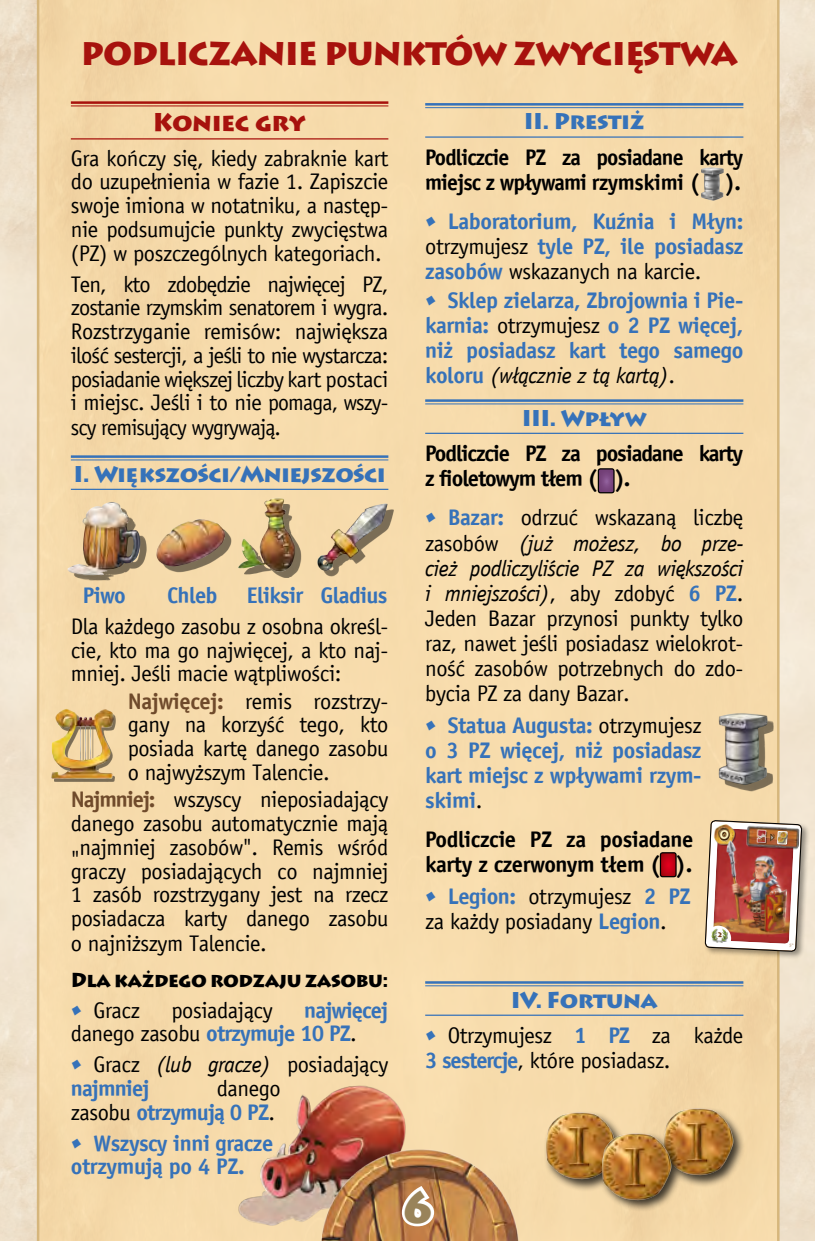
<style>
.page{position:relative;width:815px;height:1241px;background:#fff}
.page>*{position:absolute;margin:0;border:0;box-sizing:border-box;transform-origin:0 0}
.t1{font:900 43.25px "Lithos Pro";color:#99835a}
.Titre{font:900 32.25px "Lithos Pro";letter-spacing:-.03em;color:#a7120d}
.Titre-2{font:900 25px "Lithos Pro";letter-spacing:-.02em;color:#a7120d}
.Texte_courant{font:22.5px/23.8px "Officina Sans";letter-spacing:-.02em;color:#000;text-align:justify}
.Texte_courant-2{font:700 22.5px/25px "Officina Sans";letter-spacing:-.02em;color:#3672b9;text-align:justify}
.Texte_courant-3{font:700 22.5px/25px "Officina Sans";letter-spacing:-.04em;color:#000}
.Point_de_victiore{font:900 22.5px "Lithos Pro";letter-spacing:-.03em;color:#3672b9}
.Texte_courant-4{font:700 22.5px/25px "Officina Sans";letter-spacing:-.02em;color:#000}
.Texte_courant-5{font:700 22.5px/23.8px "Officina Sans";letter-spacing:-.04em;color:#3672b9}
.Texte_courant-6{font:900 20px "Lithos Pro";letter-spacing:-.025em;color:#000;scale:.96 1}
.s1{font-weight:700;color:#6f4a2b}
.s2{font-family:"Lithos Pro";font-weight:900;font-size:35px;color:#3672b9}
.s3{font-weight:400;color:#000}
.s4{font-style:italic}
.s5{font-weight:700;color:#3672b9}
.s6{font-family:"Lithos Pro";font-weight:900;font-size:35px}
.s7{font-weight:400;font-style:italic;color:#000}
</style>
<div class="page">
<img style="left:0;top:0;width:815px;height:1240px">
<div style="left:37px;top:0;width:743px;height:1240px;background:#f6dbab"></div>
<img style="left:186px;top:1066px;width:293px;height:174px">
<img style="left:294px;top:1125px;width:245px;height:115px">
<svg style="left:399px;top:1181px;width:38px;height:49px"></svg>
<hr style="left:71px;top:101px;width:317px;height:3px;background:#a7120d">
<hr style="left:71px;top:105px;width:317px;height:1px;background:#a7120d">
<hr style="left:71px;top:138px;width:317px;height:1px;background:#a7120d">
<hr style="left:71px;top:455px;width:317px;height:3px;background:#3672b9">
<hr style="left:71px;top:459px;width:317px;height:1px;background:#3672b9">
<hr style="left:71px;top:488px;width:317px;height:2px;background:#3672b9">
<hr style="left:425px;top:103px;width:318px;height:3px;background:#3672b9">
<hr style="left:425px;top:107px;width:318px;height:1px;background:#3672b9">
<hr style="left:425px;top:136px;width:318px;height:2px;background:#3672b9">
<hr style="left:425px;top:399px;width:318px;height:3px;background:#3672b9">
<hr style="left:425px;top:403px;width:318px;height:1px;background:#3672b9">
<hr style="left:425px;top:432px;width:318px;height:2px;background:#3672b9">
<hr style="left:425px;top:981px;width:318px;height:2px;background:#3672b9">
<hr style="left:425px;top:985px;width:318px;height:1px;background:#3672b9">
<hr style="left:425px;top:1014px;width:318px;height:1px;background:#3672b9">
<img style="left:699px;top:166px;width:27px;height:39px">
<svg style="left:600px;top:470px;width:13px;height:21px"></svg>
<div style="left:598px;top:468px;width:17px;height:25px;border:1px solid #000;border-radius:2px"></div>
<svg style="left:660px;top:852px;width:15px;height:23px"></svg>
<div style="left:660px;top:852px;width:17px;height:25px;border:1px solid #000;border-radius:2px"></div>
<img style="left:45px;top:698px;width:83px;height:90px">
<img style="left:702px;top:708px;width:83px;height:92px">
<div style="left:544px;top:1110px;width:83px;height:81px;background:#000;opacity:.75"></div>
<div style="left:539px;top:1104px;width:77px;height:62px;background:#fff;opacity:.75"></div>
<div style="left:542px;top:1120px;width:77px;height:61px;background:#000;opacity:.75"></div>
<div style="left:662px;top:1106px;width:83px;height:81px;background:#000;opacity:.75"></div>
<div style="left:656px;top:1100px;width:78px;height:62px;background:#fff;opacity:.75"></div>
<div style="left:660px;top:1116px;width:76px;height:61px;background:#000;opacity:.75"></div>
<div style="left:600px;top:1131px;width:84px;height:81px;background:#000;opacity:.75"></div>
<div style="left:595px;top:1124px;width:77px;height:63px;background:#fff;opacity:.75"></div>
<div style="left:598px;top:1141px;width:77px;height:61px;background:#000;opacity:.75"></div>
<div style="left:704px;top:818px;width:106px;height:141px;background:#000;opacity:.4"></div>
<img style="left:302px;top:495px;width:105px;height:92px">
<img style="left:157px;top:500px;width:58px;height:85px">
<img style="left:215px;top:492px;width:105px;height:93px">
<img style="left:56px;top:495px;width:101px;height:92px">
<img style="left:705px;top:820px;width:97px;height:136px">
<p class="Titre" style="left:81px;top:33px;width:659px">PODLICZANIE PUNKTÓW ZWYCIĘSTWA</p>
<p class="Titre-2" style="left:153px;top:107px;width:155px">Koniec gry</p>
<p class="Texte_courant" style="left:71px;top:146px;width:319px">Gra kończy się, kiedy zabraknie kart do uzupełnienia w fazie 1. Zapiszcie swoje imiona w notatniku, a następ&shy;nie podsumujcie punkty zwycięstwa (PZ) w poszczególnych kategoriach.</p>
<p class="Texte_courant" style="left:71px;top:272px;width:319px">Ten, kto zdobędzie najwięcej PZ, zostanie rzymskim senatorem i wygra.<br>Rozstrzyganie remisów: największa ilość sestercji, a jeśli to nie wystarcza: posiadanie większej liczby kart postaci i miejsc. Jeśli i to nie pomaga, wszy&shy;scy remisujący wygrywają.</p>
<p class="Point_de_victiore" style="left:74px;top:459px;width:314px">I. Większości/Mniejszości</p>
<p class="Texte_courant-2" style="left:83px;top:582px;width:45px">Piwo</p>
<p class="Texte_courant-2" style="left:167px;top:582px;width:52px">Chleb</p>
<p class="Texte_courant-2" style="left:247px;top:582px;width:142px">Eliksir Gladius</p>
<p class="Texte_courant" style="left:71px;top:614px;width:319px">Dla każdego zasobu z osobna określ&shy;cie, kto ma go najwięcej, a kto naj&shy;mniej. Jeśli macie wątpliwości:</p>
<p class="Texte_courant" style="left:128px;top:689px;width:262px"><span class="s1">Najwięcej:</span> remis rozstrzy&shy;gany na korzyść tego, kto posiada kartę danego zasobu o najwyższym Talencie.</p>
<p class="Texte_courant" style="left:71px;top:787px;width:319px"><span class="s1">Najmniej:</span> wszyscy nieposiadający danego zasobu automatycznie mają</p>
<p class="Texte_courant" style="left:71px;top:847px;width:11px">"</p>
<p class="Texte_courant" style="left:71px;top:835px;width:319px;text-indent:9px">najmniej zasobów". Remis wśród graczy posiadających co najmniej 1 zasób rozstrzygany jest na rzecz posiadacza karty danego zasobu o najniższym Talencie.</p>
<p class="Texte_courant-6" style="left:71px;top:967px;width:332px">Dla każdego rodzaju zasobu:</p>
<p class="Texte_courant" style="left:71px;top:998px;width:71px"><span class="s2">•</span> Gracz</p>
<p class="Texte_courant" style="left:171px;top:998px;width:103px">posiadający</p>
<p class="Texte_courant-5" style="left:71px;top:997px;width:319px;text-indent:233px">najwięcej <span class="s3">danego zasobu</span> otrzymuje 10 PZ<span class="s3">.</span></p>
<p class="Texte_courant" style="left:71px;top:1052px;width:319px"><span class="s2">•</span> Gracz <span class="s4">(lub gracze)</span> posiadający <span class="s5">najmniej</span></p>
<p class="Texte_courant" style="left:71px;top:1076px;width:211px;text-align:right">danego<br>zasobu <span class="s5">otrzymują 0 PZ</span>.</p>
<p class="Texte_courant-2" style="left:71px;top:1130px;width:204px;line-height:23.8px"><span class="s6">•</span> Wszyscy inni gracze otrzymują po 4 PZ.</p>
<p class="Point_de_victiore" style="left:524px;top:107px;width:122px">II. Prestiż</p>
<p class="Texte_courant-3" style="left:425px;top:144px;width:320px">Podliczcie PZ za posiadane karty miejsc z wpływami rzymskimi ( ).</p>
<p class="Texte_courant-2" style="left:425px;top:209px;width:320px"><span class="s6">•</span> Laboratorium, Kuźnia i Młyn: <span class="s3">otrzymujesz</span> tyle PZ, ile posiadasz zasobów <span class="s3">wskazanych na karcie.</span></p>
<p class="Texte_courant-2" style="left:425px;top:287px;width:320px"><span class="s6">•</span> Sklep zielarza, Zbrojownia i Pie&shy;karnia: <span class="s3">otrzymujesz</span> o 2 PZ więcej, niż posiadasz kart tego samego koloru <span class="s7">(włącznie z tą kartą)</span><span class="s3">.</span></p>
<p class="Point_de_victiore" style="left:522px;top:403px;width:126px">III. Wpływ</p>
<p class="Texte_courant-3" style="left:425px;top:441px;width:320px">Podliczcie PZ za posiadane karty z fioletowym tłem ( ).</p>
<p class="Texte_courant" style="left:425px;top:505px;width:320px;line-height:25px"><span class="s2">•</span> <span class="s5">Bazar:</span> odrzuć wskazaną liczbę zasobów <span class="s4">(już możesz, bo prze&shy;cież podliczyliście PZ za większości i mniejszości)</span>, aby zdobyć <span class="s5">6 PZ</span>.<br>Jeden Bazar przynosi punkty tylko raz, nawet jeśli posiadasz wielokrot&shy;ność zasobów potrzebnych do zdo&shy;bycia PZ za dany Bazar.</p>
<p class="Texte_courant-2" style="left:425px;top:712px;width:278px"><span class="s6">•</span> Statua Augusta: <span class="s3">otrzymujesz </span>o 3 PZ więcej, niż posiadasz kart miejsc z wpływami rzym&shy;skimi<span class="s3">.</span></p>
<p class="Texte_courant-4" style="left:425px;top:826px;width:270px">Podliczcie PZ za posiadane karty z czerwonym tłem ( ).</p>
<p class="Texte_courant" style="left:425px;top:883px;width:267px;line-height:25px"><span class="s2">•</span> <span class="s5">Legion:</span> otrzymujesz <span class="s5">2 PZ </span>za każdy posiadany <span class="s5">Legion</span>.</p>
<p class="Point_de_victiore" style="left:511px;top:985px;width:149px">IV. Fortuna</p>
<p class="Texte_courant" style="left:425px;top:1022px;width:320px;line-height:25px"><span class="s2">•</span> Otrzymujesz <span class="s5">1 PZ</span> za każde<br><span class="s5">3 sestercje</span>, które posiadasz.</p>
<p class="t1" style="left:400px;top:1180px;width:37px">6</p>
</div>
